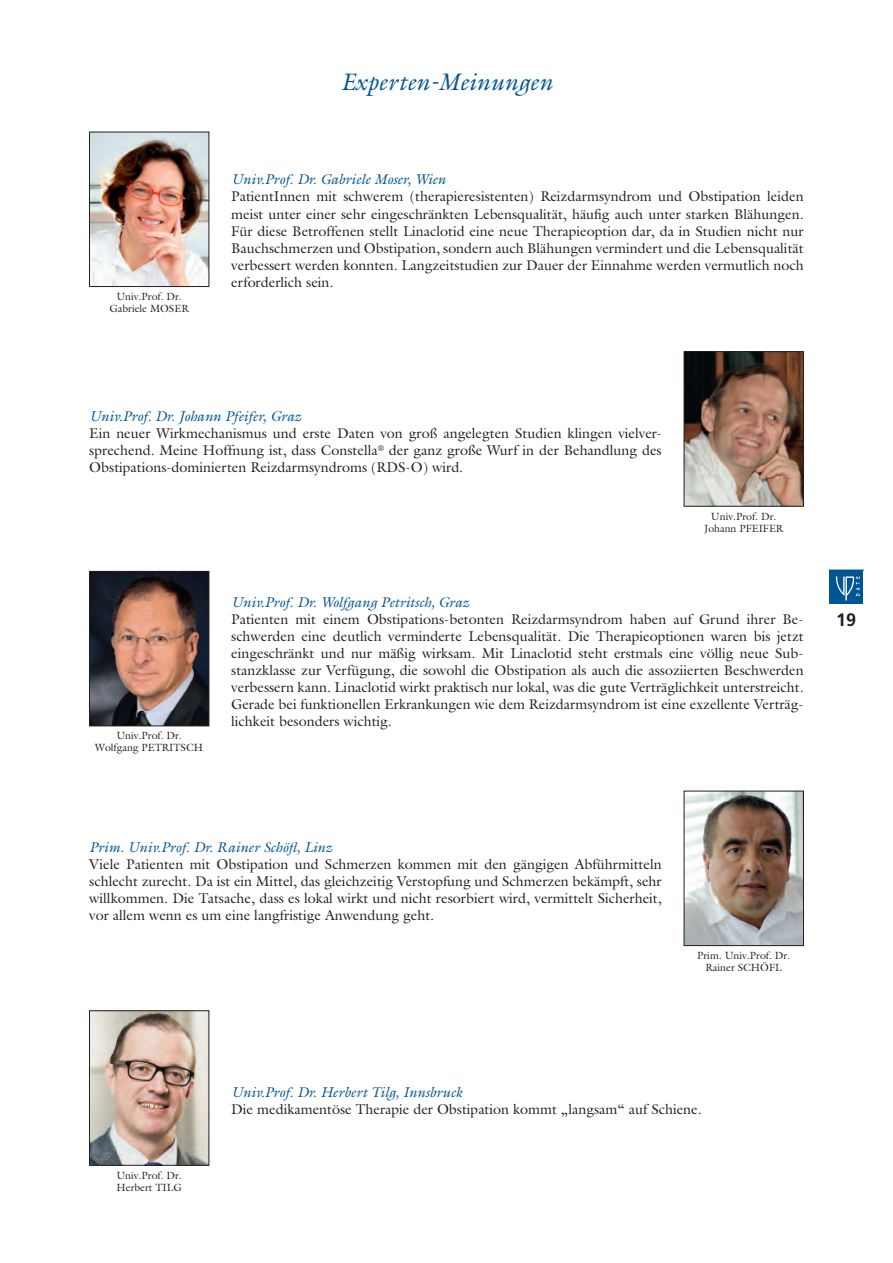
<style>
.page{position:relative;width:893px;height:1263px;background:#fff}
.page>*{position:absolute;margin:0;border:0;box-sizing:border-box;transform-origin:0 0}
.HLText{font:italic 24px "Galliard Std";color:#005594}
.t1{font:700 18px "Frutiger";color:#231f20}
.HLText-2{font:14.25px/17.1px "Galliard Std";color:#231f20;text-align:justify}
.HLText-3{font:italic 14.25px "Galliard Std";color:#005594}
.Photo-Experte{font:10.5px/12px "Galliard Std";color:#231f20;text-align:center}
</style>
<div class="page">
<svg style="left:829px;top:570px;width:34px;height:34px"></svg>
<img style="left:91px;top:573px;width:116px;height:151px">
<div style="left:89px;top:571px;width:120px;height:155px;border:1px solid #231f20"></div>
<img style="left:686px;top:793px;width:116px;height:151px">
<div style="left:684px;top:791px;width:120px;height:155px;border:1px solid #231f20"></div>
<img style="left:91px;top:1012px;width:116px;height:151px">
<div style="left:89px;top:1010px;width:120px;height:155px;border:1px solid #231f20"></div>
<img style="left:91px;top:134px;width:116px;height:151px">
<div style="left:89px;top:132px;width:120px;height:155px;border:1px solid #231f20"></div>
<img style="left:686px;top:353px;width:116px;height:151px">
<div style="left:684px;top:351px;width:120px;height:155px;border:1px solid #231f20"></div>
<p class="Photo-Experte" style="left:110px;top:290px;width:81px">Univ.Prof. Dr.<br>Gabriele MOSER</p>
<p class="HLText" style="left:340px;top:66px;width:214px">Experten-Meinungen</p>
<p class="HLText-3" style="left:231px;top:171px;width:216px">Univ.Prof. Dr. Gabriele Moser, Wien</p>
<p class="HLText-2" style="left:231px;top:188px;width:574px">PatientInnen mit schwerem (therapieresistenten) Reizdarmsyndrom und Obstipation leiden meist unter einer sehr eingeschränkten Lebensqualität, häufig auch unter starken Blähungen.<br>Für diese Betroffenen stellt Linaclotid eine neue Therapieoption dar, da in Studien nicht nur Bauchschmerzen und Obstipation, sondern auch Blähungen vermindert und die Lebensqualität verbessert werden konnten. Langzeitstudien zur Dauer der Einnahme werden vermutlich noch erforderlich sein.</p>
<p class="HLText-3" style="left:89px;top:407px;width:213px">Univ.Prof. Dr. Johann Pfeifer, Graz</p>
<p class="HLText-2" style="left:89px;top:425px;width:574px">Ein neuer Wirkmechanismus und erste Daten von groß angelegten Studien klingen vielver&shy;sprechend. Meine Hoffnung ist, dass Constella<sup>®</sup> der ganz große Wurf in der Behandlung des Obstipations-dominierten Reizdarmsyndroms (RDS-O) wird.</p>
<p class="Photo-Experte" style="left:704px;top:510px;width:81px">Univ.Prof. Dr.<br>Johann PFEIFER</p>
<p class="Photo-Experte" style="left:95px;top:730px;width:109px">Univ.Prof. Dr.<br>Wolfgang PETRITSCH</p>
<p class="HLText-3" style="left:231px;top:593px;width:239px">Univ.Prof. Dr. Wolfgang Petritsch, Graz</p>
<p class="HLText-2" style="left:231px;top:610px;width:574px;text-align:left">Patienten mit einem Obstipations-betonten Reizdarmsyndrom haben auf Grund ihrer Be&shy;schwerden eine deutlich verminderte Lebensqualität. Die Therapieoptionen waren bis jetzt eingeschränkt und nur mäßig wirksam. Mit Linaclotid steht erstmals eine völlig neue Sub&shy;stanzklasse zur Verfügung, die sowohl die Obstipation als auch die assoziierten Beschwerden verbessern kann. Linaclotid wirkt praktisch nur lokal, was die gute Verträglichkeit unterstreicht.<br>Gerade bei funktionellen Erkrankungen wie dem Reizdarmsyndrom ist eine exzellente Verträg&shy;lichkeit besonders wichtig.</p>
<p class="t1" style="left:836px;top:609px;width:22px">19</p>
<p class="HLText-3" style="left:89px;top:838px;width:244px">Prim. Univ.Prof. Dr. Rainer Schöfl, Linz</p>
<p class="HLText-2" style="left:89px;top:855px;width:574px">Viele Patienten mit Obstipation und Schmerzen kommen mit den gängigen Abführmitteln schlecht zurecht. Da ist ein Mittel, das gleichzeitig Verstopfung und Schmerzen bekämpft, sehr willkommen. Die Tatsache, dass es lokal wirkt und nicht resorbiert wird, vermittelt Sicherheit, vor allem wenn es um eine langfristige Anwendung geht.</p>
<p class="Photo-Experte" style="left:697px;top:949px;width:95px">Prim. Univ.Prof. Dr.<br>Rainer SCHÖFL</p>
<p class="Photo-Experte" style="left:116px;top:1169px;width:67px;text-align:left">Univ.Prof. Dr.<br>Herbert TILG</p>
<p class="HLText-3" style="left:231px;top:1083px;width:233px">Univ.Prof. Dr. Herbert Tilg, Innsbruck</p>
<p class="HLText-2" style="left:231px;top:1101px;width:472px">Die medikamentöse Therapie der Obstipation kommt „langsam“ auf Schiene.</p>
</div>
